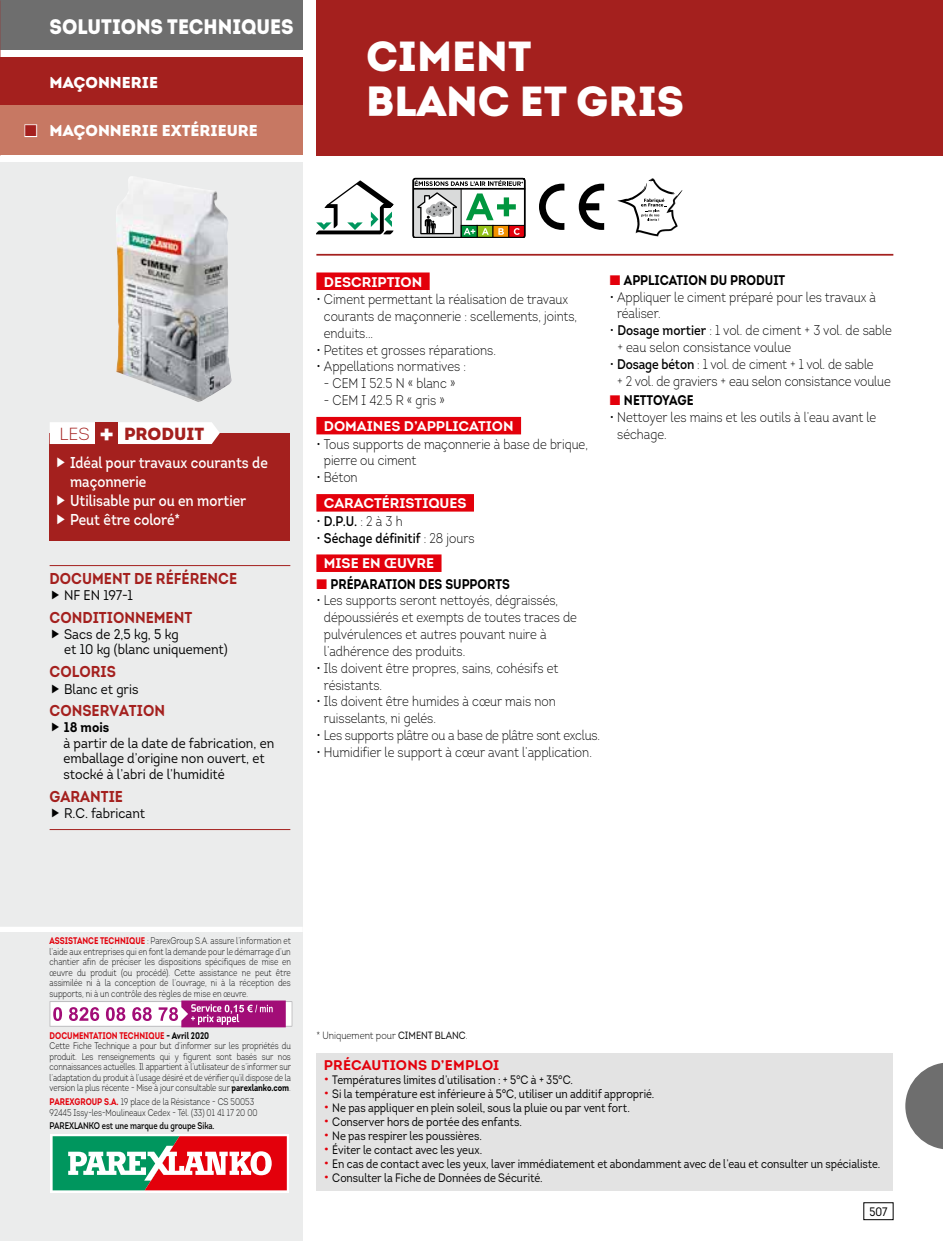
<style>
.page{position:relative;width:943px;height:1241px;background:#fff}
.page>*{position:absolute;margin:0;border:0;box-sizing:border-box;transform-origin:0 0}
.t1{font:900 42px/45.5px "Intro";color:#fff}
.t2{font:900 21px "Intro";color:#fff;scale:.92 1}
.t3{font:900 17.5px "Intro";color:#a4201e}
.t4{font:600 15.75px/18.9px "Intro";color:#fff;scale:.86 1}
.t5{font:700 15.75px "Intro";color:#a4201e;scale:.9 1}
.t6{font:900 15.75px "Intro";color:#fff}
.t7{font:300 14px/16.8px "Intro";color:#000;scale:.86 1}
.t8{font:14px/15.8px "Intro";color:#000;scale:.9 1}
.t9{font:700 14px "Intro";color:#000;scale:.86 1}
.t10{font:700 14px "Intro";color:#fff}
.t11{font:300 14px "Intro";letter-spacing:-.02em;color:#000;scale:.86 1}
.t12{font:600 14px/25.9px "Intro";color:#000;scale:.86 1}
.t13{font:700 14px "Intro";letter-spacing:.015em;color:#e3000b}
.t14{font:700 14px "Intro";color:#000;scale:.9 1}
.t15{font:12.25px "Intro";letter-spacing:-.005em;color:#000;scale:.86 1}
.t16{font:12.25px "Intro Cond";color:#000}
.t17{font:300 10.5px "Intro";color:#000;scale:.86 1}
.t18{font:300 9.62px/10.5px "Intro";letter-spacing:-.01em;color:#000;scale:.8 1}
.t19{font:600 9.62px "Intro";letter-spacing:-.01em;color:#000;scale:.8 1}
.s1{color:#a4201e}
.s2{font-weight:300}
.s3{font-weight:700;font-size:31.5px;color:#fff}
.s4{font-weight:600}
.s5{font-weight:700;color:#fff}
.s6{color:#e3000b}
.s7{font-weight:700;color:#e3000b}
.s8{font-weight:700}
.s9{font-weight:400}
.s10{font-size:14px;color:#e3000b}
</style>
<div class="page">
<div style="left:316px;top:0;width:627px;height:156px;background:#a4201e"></div>
<div style="left:0;top:0;width:303px;height:50px;background:#6e6e6e"></div>
<div style="left:0;top:57px;width:303px;height:50px;background:#a4201e"></div>
<div style="left:0;top:163px;width:303px;height:1077px;background:#ebecec"></div>
<svg style="left:50px;top:1134px;width:239px;height:58px"></svg>
<svg style="left:53px;top:1135px;width:234px;height:55px;background:#9c7768"></svg>
<hr style="left:316px;top:254px;width:577px;height:1px;background:#a4201e">
<div style="left:0;top:926px;width:303px;height:5px;background:#fff"></div>
<img style="left:116px;top:176px;width:116px;height:226px">
<div style="left:316px;top:1053px;width:577px;height:138px;background:#e3e3e3"></div>
<hr style="left:50px;top:565px;width:240px;height:1px;background:#a4201e">
<hr style="left:50px;top:829px;width:240px;height:1px;background:#a4201e">
<div style="left:50px;top:433px;width:240px;height:107px;background:#a4201e"></div>
<div style="left:50px;top:422px;width:170px;height:22px;background:#fff"></div>
<div style="left:100px;top:424px;width:19px;height:17px;background:#fff"></div>
<div style="left:95px;top:422px;width:23px;height:24px;background:#a4201e"></div>
<div style="left:0;top:105px;width:303px;height:50px;background:#c77863"></div>
<div style="left:24px;top:124px;width:13px;height:13px;border:2px solid #fff"></div>
<div style="left:316px;top:272px;width:113px;height:18px;background:#e3000b"></div>
<div style="left:316px;top:417px;width:205px;height:17px;background:#e3000b"></div>
<div style="left:316px;top:494px;width:158px;height:17px;background:#e3000b"></div>
<div style="left:316px;top:554px;width:125px;height:18px;background:#e3000b"></div>
<svg style="left:617px;top:178px;width:65px;height:58px"></svg>
<svg style="left:316px;top:180px;width:78px;height:54px"></svg>
<svg style="left:412px;top:178px;width:113px;height:60px"></svg>
<svg style="left:539px;top:184px;width:25px;height:46px"></svg>
<svg style="left:578px;top:184px;width:26px;height:46px"></svg>
<svg style="left:50px;top:1000px;width:242px;height:27px;background:#cf89bb"></svg>
<svg style="left:905px;top:1063px;width:38px;height:86px"></svg>
<h2 class="t2" style="left:50px;top:13px;width:267px">SOLUTIONS TECHNIQUES</h2>
<p class="t6" style="left:50px;top:72px;width:110px">MAÇONNERIE</p>
<p class="t6" style="left:25px;top:120px;width:234px"><span class="s1">■</span> MAÇONNERIE EXTÉRIEURE</p>
<h1 class="t1" style="left:366px;top:32px;width:319px">CIMENT<br>BLANC ET GRIS</h1>
<p class="t3" style="left:60px;top:422px;width:146px"><span class="s2">LES</span> <span class="s3">+</span> PRODUIT</p>
<p class="t4" style="left:70px;top:453px;width:231px">Idéal pour travaux courants de maçonnerie<br>Utilisable pur ou en mortier<br>Peut être coloré*</p>
<p class="t5" style="left:50px;top:568px;width:210px">DOCUMENT DE RÉFÉRENCE</p>
<p class="t8" style="left:64px;top:587px;width:78px">NF EN 197-1</p>
<p class="t5" style="left:50px;top:607px;width:160px">CONDITIONNEMENT</p>
<p class="t8" style="left:64px;top:625px;width:183px">Sacs de 2,5 kg, 5 kg<br>et 10 kg (blanc uniquement)</p>
<p class="t5" style="left:50px;top:661px;width:75px">COLORIS</p>
<p class="t8" style="left:64px;top:680px;width:84px">Blanc et gris</p>
<p class="t5" style="left:50px;top:700px;width:130px">CONSERVATION</p>
<p class="t14" style="left:64px;top:718px;width:52px">18 mois</p>
<p class="t8" style="left:63px;top:734px;width:235px">à partir de la date de fabrication, en emballage d’origine non ouvert, et stocké à l’abri de l’humidité</p>
<p class="t5" style="left:50px;top:786px;width:83px">GARANTIE</p>
<p class="t8" style="left:64px;top:805px;width:92px">R.C. fabricant</p>
<p class="t10" style="left:324px;top:272px;width:100px">DESCRIPTION</p>
<p class="t7" style="left:324px;top:291px;width:296px;text-indent:-7px">• Ciment permettant la réalisation de travaux courants de maçonnerie : scellements, joints, enduits...</p>
<p class="t7" style="left:316px;top:341px;width:210px">• Petites et grosses réparations.</p>
<p class="t7" style="left:316px;top:358px;width:175px">• Appellations normatives :</p>
<p class="t7" style="left:324px;top:375px;width:154px">- CEM I 52.5 N « blanc »</p>
<p class="t7" style="left:324px;top:391px;width:142px">- CEM I 42.5 R « gris »</p>
<p class="t10" style="left:324px;top:417px;width:191px">DOMAINES D’APPLICATION</p>
<p class="t7" style="left:324px;top:435px;width:308px;text-indent:-7px">• Tous supports de maçonnerie à base de brique, pierre ou ciment</p>
<p class="t7" style="left:316px;top:469px;width:49px">• Béton</p>
<p class="t10" style="left:324px;top:494px;width:144px">CARACTÉRISTIQUES</p>
<p class="t7" style="left:316px;top:512px;width:102px">• <span class="s4">D.P.U.</span> : 2 à 3 h</p>
<p class="t12" style="left:324px;top:524px;width:177px;text-indent:-7px"><span class="s2">•</span> Séchage définitif <span class="s2">: 28 jours<br></span><span class="s5">MISE EN ŒUVRE</span></p>
<p class="t9" style="left:316px;top:574px;width:226px"><span class="s6">■</span> PRÉPARATION DES SUPPORTS</p>
<p class="t7" style="left:324px;top:592px;width:296px;text-indent:-7px">• Les supports seront nettoyés, dégraissés, dépoussiérés et exempts de toutes traces de pulvérulences et autres pouvant nuire à l’adhérence des produits.</p>
<p class="t7" style="left:324px;top:659px;width:274px;text-indent:-7px">• Ils doivent être propres, sains, cohésifs et résistants.</p>
<p class="t7" style="left:324px;top:693px;width:271px;text-indent:-7px">• Ils doivent être humides à cœur mais non ruisselants, ni gelés.</p>
<p class="t11" style="left:316px;top:726px;width:331px">• Les supports plâtre ou a base de plâtre sont exclus.</p>
<p class="t7" style="left:316px;top:743px;width:322px">• Humidifier le support à cœur avant l’application.</p>
<p class="t9" style="left:610px;top:271px;width:205px"><span class="s6">■</span> APPLICATION DU PRODUIT</p>
<p class="t7" style="left:617px;top:288px;width:302px;text-indent:-7px">• Appliquer le ciment préparé pour les travaux à réaliser.</p>
<p class="t7" style="left:617px;top:322px;width:321px;text-indent:-8px">• <span class="s4">Dosage mortier</span> : 1 vol. de ciment + 3 vol. de sable + eau selon consistance voulue</p>
<p class="t7" style="left:617px;top:355px;width:320px;text-indent:-7px">• <span class="s4">Dosage béton</span> : 1 vol. de ciment + 1 vol. de sable<br>+ 2 vol. de graviers + eau selon consistance voulue</p>
<p class="t9" style="left:610px;top:391px;width:99px"><span class="s6">■</span> NETTOYAGE</p>
<p class="t7" style="left:617px;top:408px;width:303px;text-indent:-7px">• Nettoyer les mains et les outils à l’eau avant le séchage.</p>
<p class="t18" style="left:50px;top:935px;width:303px;text-align:justify"><span class="s7">ASSISTANCE TECHNIQUE</span> : ParexGroup S.A. assure l’information et l’aide aux entreprises qui en font la demande pour le démarrage d’un chantier afin de préciser les dispositions spécifiques de mise en œuvre du produit (ou procédé). Cette assistance ne peut être assimilée ni à la conception de l’ouvrage, ni à la réception des supports, ni à un contrôle des règles de mise en œuvre.</p>
<p class="t18" style="left:50px;top:1030px;width:303px"><span class="s7">DOCUMENTATION TECHNIQUE</span> <span class="s8">- Avril 2020<br></span>Cette Fiche Technique a pour but d’informer sur les propriétés du produit. Les renseignements qui y figurent sont basés sur nos connaissances actuelles. Il appartient à l’utilisateur de s’informer sur l’adaptation du produit à l’usage désiré et de vérifier qu’il dispose de la version la plus récente - Mise à jour consultable sur <span class="s8">parexlanko.com</span>.</p>
<p class="t18" style="left:50px;top:1096px;width:261px"><span class="s7">PAREXGROUP S.A.</span> 19 place de la Résistance - CS 50053<br>92445 Issy-les-Moulineaux Cedex - Tél. (33) 01 41 17 20 00</p>
<p class="t19" style="left:50px;top:1119px;width:208px">PAREXLANKO est une marque du groupe Sika.</p>
<p class="t17" style="left:316px;top:1029px;width:177px">* Uniquement pour <span class="s9">CIMENT BLANC</span>.</p>
<p class="t13" style="left:324px;top:1056px;width:177px">PRÉCAUTIONS D’EMPLOI</p>
<p class="t15" style="left:324px;top:1072px;width:291px"><span class="s10">•</span> Températures limites d’utilisation : + 5°C à + 35°C.</p>
<p class="t15" style="left:324px;top:1086px;width:386px"><span class="s10">•</span> Si la température est inférieure à 5°C, utiliser un additif approprié.</p>
<p class="t15" style="left:324px;top:1100px;width:357px"><span class="s10">•</span> Ne pas appliquer en plein soleil, sous la pluie ou par vent fort.</p>
<p class="t15" style="left:324px;top:1114px;width:232px"><span class="s10">•</span> Conserver hors de portée des enfants.</p>
<p class="t15" style="left:324px;top:1128px;width:185px"><span class="s10">•</span> Ne pas respirer les poussières.</p>
<p class="t15" style="left:324px;top:1142px;width:186px"><span class="s10">•</span> Éviter le contact avec les yeux.</p>
<p class="t15" style="left:324px;top:1156px;width:648px"><span class="s10">•</span> En cas de contact avec les yeux, laver immédiatement et abondamment avec de l’eau et consulter un spécialiste.</p>
<p class="t15" style="left:324px;top:1170px;width:256px"><span class="s10">•</span> Consulter la Fiche de Données de Sécurité.</p>
<p class="t16" style="left:869px;top:1203px;width:20px">507</p>
</div>
